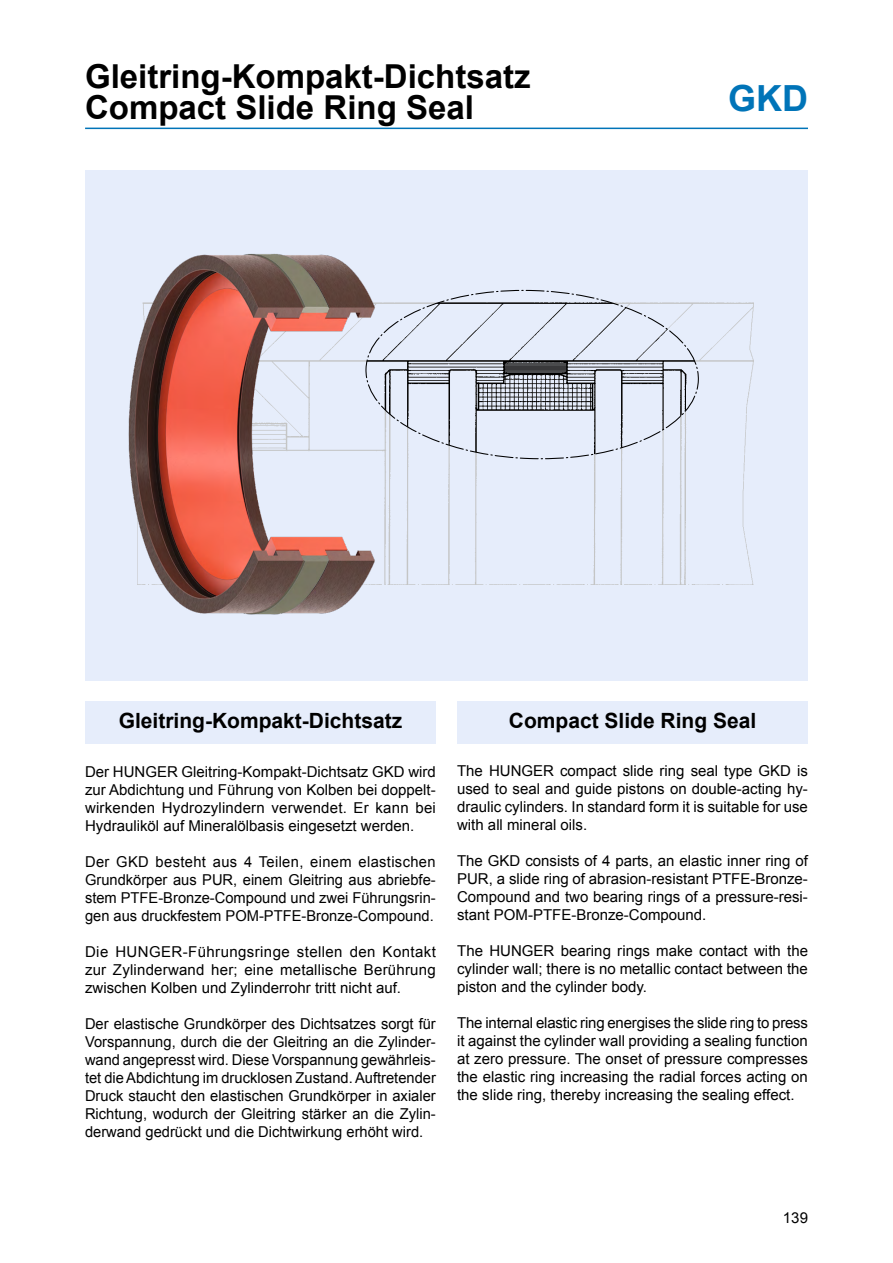
<style>
.page{position:relative;width:893px;height:1263px;background:#fff}
.page>*{position:absolute;margin:0;border:0;box-sizing:border-box;transform-origin:0 0}
.t1{font:700 36px "Arial";color:#0074b8}
.t2{font:700 33px/31.5px "Arial";color:#000}
.Titel_3{font:700 21px "Arial";color:#000}
.Flieﬂtext{font:15px/18px "Arial";color:#000;text-align:justify}
</style>
<div class="page">
<hr style="left:85px;top:128px;width:723px;height:1px;background:#0074b8">
<div style="left:85px;top:170px;width:723px;height:510px;background:#e6edfb"></div>
<img style="left:593px;top:302px;width:161px;height:282px">
<div style="left:85px;top:702px;width:351px;height:42px;background:#e6edfb"></div>
<div style="left:457px;top:702px;width:351px;height:42px;background:#e6edfb"></div>
<svg style="left:542px;top:290px;width:157px;height:170px"></svg>
<img style="left:128px;top:253px;width:414px;height:362px">
<h2 class="t2" style="left:85px;top:61px;width:447px">Gleitring-Kompakt-Dichtsatz<br>Compact Slide Ring Seal</h2>
<h1 class="t1" style="left:728px;top:74px;width:81px">GKD</h1>
<p class="Titel_3" style="left:119px;top:706px;width:285px">Gleitring-Kompakt-Dichtsatz</p>
<p class="Titel_3" style="left:509px;top:706px;width:249px">Compact Slide Ring Seal</p>
<p class="Flieﬂtext" style="left:85px;top:762px;width:352px">Der HUNGER Gleitring-Kompakt-Dichtsatz GKD wird zur Abdichtung und Führung von Kolben bei doppelt&shy;wirkenden Hydrozylindern verwendet. Er kann bei Hydrauliköl auf Mineralölbasis eingesetzt werden.</p>
<p class="Flieﬂtext" style="left:85px;top:852px;width:352px">Der GKD besteht aus 4 Teilen, einem elastischen Grundkörper aus PUR, einem Gleitring aus abriebfe&shy;stem PTFE-Bronze-Compound und zwei Führungsrin&shy;gen aus druckfestem POM-PTFE-Bronze-Compound.</p>
<p class="Flieﬂtext" style="left:85px;top:942px;width:352px">Die HUNGER-Führungsringe stellen den Kontakt zur Zylinderwand her; eine metallische Berührung zwischen Kolben und Zylinderrohr tritt nicht auf.</p>
<p class="Flieﬂtext" style="left:85px;top:1014px;width:352px">Der elastische Grundkörper des Dichtsatzes sorgt für Vorspannung, durch die der Gleitring an die Zylinder&shy;wand angepresst wird. Diese Vorspannung gewährleis&shy;tet die Abdichtung im drucklosen Zustand. Auftretender Druck staucht den elastischen Grundkörper in axialer Richtung, wodurch der Gleitring stärker an die Zylin&shy;derwand gedrückt und die Dichtwirkung erhöht wird.</p>
<p class="Flieﬂtext" style="left:457px;top:762px;width:352px">The HUNGER compact slide ring seal type GKD is used to seal and guide pistons on double-acting hy&shy;draulic cylinders. In standard form it is suitable for use with all mineral oils.</p>
<p class="Flieﬂtext" style="left:457px;top:852px;width:352px">The GKD consists of 4 parts, an elastic inner ring of PUR, a slide ring of abrasion-resistant PTFE-Bronze-Compound and two bearing rings of a pressure-resi&shy;stant POM-PTFE-Bronze-Compound.</p>
<p class="Flieﬂtext" style="left:457px;top:942px;width:352px">The HUNGER bearing rings make contact with the cylinder wall; there is no metallic contact between the piston and the cylinder body.</p>
<p class="Flieﬂtext" style="left:457px;top:1014px;width:352px">The internal elastic ring energises the slide ring to press it against the cylinder wall providing a sealing function at zero pressure. The onset of pressure compresses the elastic ring increasing the radial forces acting on the slide ring, thereby increasing the sealing effect.</p>
<p class="Flieﬂtext" style="left:783px;top:1209px;width:27px">139</p>
</div>
